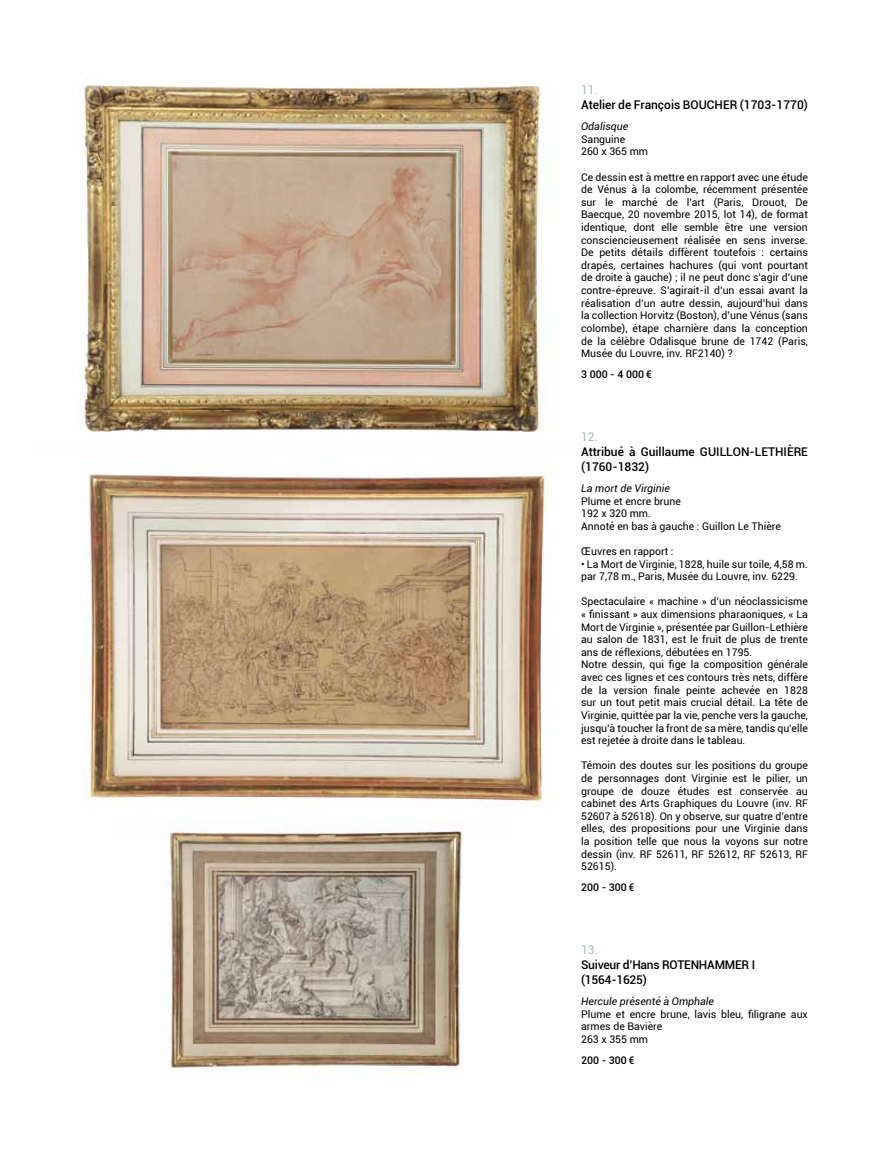
<style>
.page{position:relative;width:893px;height:1149px;background:#fff}
.page>*{position:absolute;margin:0;border:0;box-sizing:border-box;transform-origin:0 0}
.t1{font:500 12px/15px "Roboto";color:#000}
.t2{font:500 12px "Roboto";letter-spacing:-.02em;color:#000}
.t3{font:12px "Roboto";color:#a5bbb4}
.t4{font:10.5px/12.6px "Roboto";color:#000}
.t5{font:italic 10.5px "Roboto";color:#000}
.t6{font:500 10.5px "Roboto";color:#000}
</style>
<div class="page">
<img style="left:84px;top:85px;width:458px;height:347px">
<img style="left:167px;top:839px;width:295px;height:231px">
<img style="left:85px;top:471px;width:464px;height:368px">
<p class="t3" style="left:581px;top:81px;width:18px">11.</p>
<p class="t1" style="left:581px;top:97px;width:111px">Atelier de François Bou</p>
<p class="t1" style="left:707px;top:97px;width:16px">cher</p>
<p class="t1" style="left:740px;top:97px;width:70px">(1703-1770)</p>
<p class="t5" style="left:581px;top:119px;width:49px">Odalisque</p>
<p class="t4" style="left:581px;top:132px;width:68px">Sanguine<br>260 x 365 mm</p>
<p class="t4" style="left:581px;top:170px;width:228px;text-align:justify">Ce dessin est à mettre en rapport avec une étude de Vénus à la colombe, récemment présentée sur le marché de l’art (Paris, Drouot, De Baecque, 20 novembre 2015, lot 14), de format identique, dont elle semble être une version consciencieusement réalisée en sens inverse.<br>De petits détails diffèrent toutefois : certains drapés, certaines hachures (qui vont pourtant de droite à gauche) ; il ne peut donc s’agir d’une contre-épreuve. S’agirait-il d’un essai avant la réalisation d’un autre dessin, aujourd’hui dans la collection Horvitz (Boston), d’une Vénus (sans colombe), étape charnière dans la conception de la célèbre Odalisque brune de 1742 (Paris, Musée du Louvre, inv. RF2140) ?</p>
<p class="t6" style="left:581px;top:367px;width:72px">3 000 - 4 000 €</p>
<p class="t3" style="left:581px;top:428px;width:18px">12.</p>
<p class="t1" style="left:581px;top:443px;width:220px">Attribué à Guillaume Gui llon -Lethi ère (1760-1832)</p>
<p class="t5" style="left:581px;top:480px;width:90px">La mort de Virginie</p>
<p class="t4" style="left:581px;top:494px;width:201px">Plume et encre brune<br>192 x 320 mm.<br>Annoté en bas à gauche : Guillon Le Thière</p>
<p class="t4" style="left:581px;top:544px;width:94px">Œuvres en rapport :</p>
<p class="t4" style="left:581px;top:557px;width:228px">• La Mort de Virginie, 1828, huile sur toile, 4,58 m. par 7,78 m., Paris, Musée du Louvre, inv. 6229.</p>
<p class="t4" style="left:581px;top:594px;width:228px">Spectaculaire « machine » d’un néoclassicisme « finissant » aux dimensions pharaoniques, « La Mort de Virginie », présentée par Guillon-Lethière au salon de 1831, est le fruit de plus de trente ans de réflexions, débutées en 1795.<br>Notre dessin, qui fige la composition générale avec ces lignes et ces contours très nets, diffère de la version finale peinte achevée en 1828 sur un tout petit mais crucial détail. La tête de Virginie, quittée par la vie, penche vers la gauche, jusqu’à toucher la front de sa mère, tandis qu’elle est rejetée à droite dans le tableau.</p>
<p class="t4" style="left:581px;top:758px;width:228px;text-align:justify">Témoin des doutes sur les positions du groupe de personnages dont Virginie est le pilier, un groupe de douze études est conservée au cabinet des Arts Graphiques du Louvre (inv. RF 52607 à 52618). On y observe, sur quatre d’entre elles, des propositions pour une Virginie dans la position telle que nous la voyons sur notre dessin (inv. RF 52611, RF 52612, RF 52613, RF 52615).</p>
<p class="t6" style="left:581px;top:879px;width:55px">200 - 300 €</p>
<p class="t3" style="left:581px;top:941px;width:18px">13.</p>
<p class="t2" style="left:581px;top:955px;width:112px">Suiveur d’Hans Rotenha</p>
<p class="t1" style="left:715px;top:956px;width:42px">mmer I</p>
<p class="t2" style="left:581px;top:970px;width:67px">(1564-1625)</p>
<p class="t5" style="left:581px;top:993px;width:134px">Hercule présenté à Omphale</p>
<p class="t4" style="left:581px;top:1006px;width:228px">Plume et encre brune, lavis bleu, filigrane aux armes de Bavière<br>263 x 355 mm</p>
<p class="t6" style="left:581px;top:1052px;width:55px">200 - 300 €</p>
</div>
